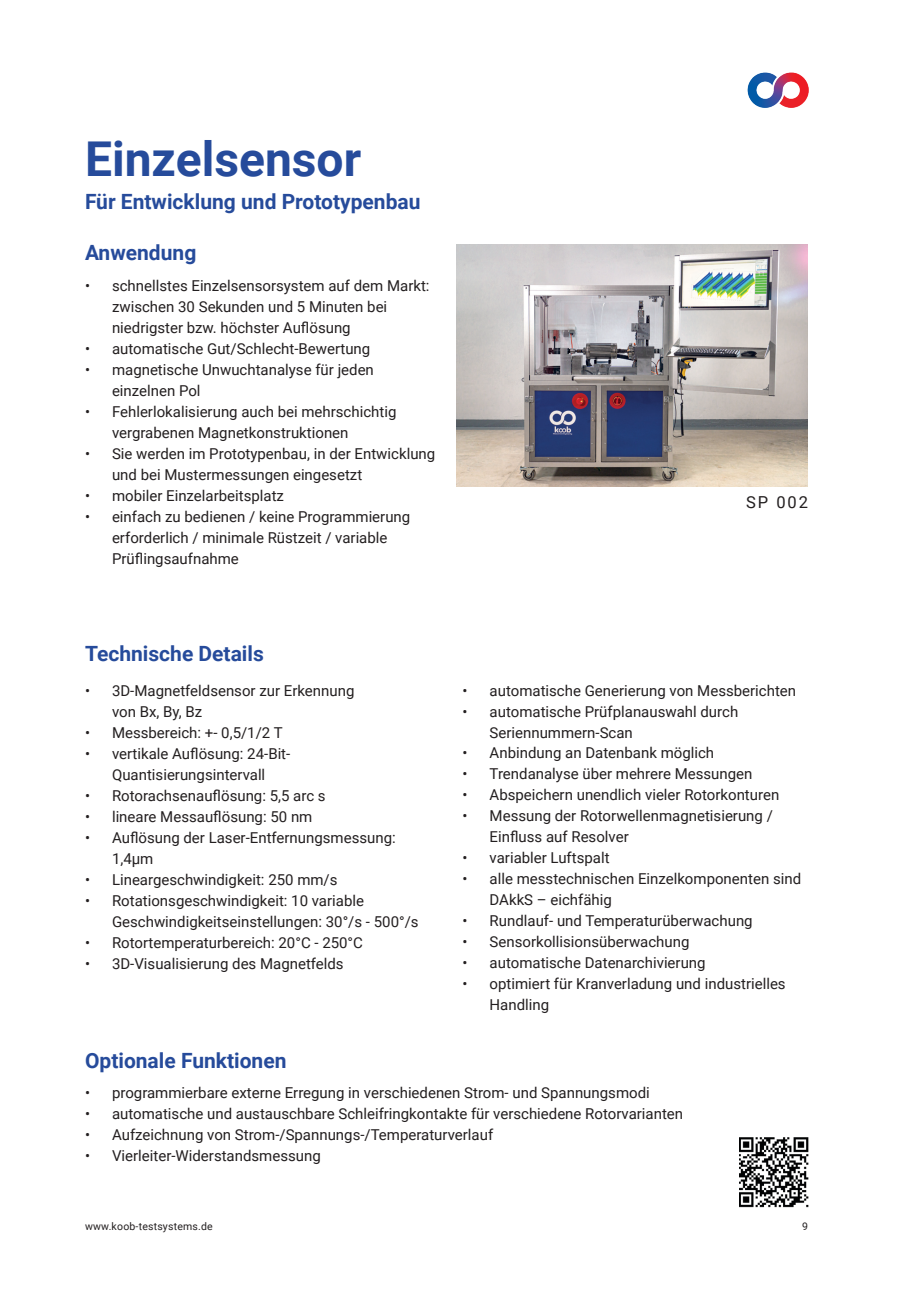
<style>
.page{position:relative;width:906px;height:1289px;background:#fff}
.page>*{position:absolute;margin:0;border:0;box-sizing:border-box;transform-origin:0 0}
.t1{font:700 48px "Roboto";color:#264b9b}
.t2{font:700 21px "Roboto";color:#264b9b}
.Untertitel{font:16.5px "Roboto";color:#231f20}
.t3{font:15px/21px "Roboto";color:#231f20}
.t4{font:10.5px "Roboto";letter-spacing:.02em;color:#231f20}
</style>
<div class="page">
<img style="left:456px;top:244px;width:351px;height:242px">
<img style="left:747px;top:72px;width:61px;height:35px">
<img style="left:739px;top:1137px;width:69px;height:70px">
<h1 class="t1" style="left:85px;top:126px;width:278px">Einzelsensor</h1>
<h2 class="t2" style="left:85px;top:186px;width:337px">Für Entwicklung und Prototypenbau</h2>
<h2 class="t2" style="left:85px;top:237px;width:113px">Anwendung</h2>
<p class="t3" style="left:112px;top:275px;width:319px;text-indent:-27px">• schnellstes Einzelsensorsystem auf dem Markt: zwischen 30 Sekunden und 5 Minuten bei niedrigster bzw. höchster Auflösung</p>
<p class="t3" style="left:85px;top:338px;width:287px">• automatische Gut/Schlecht-Bewertung</p>
<p class="t3" style="left:112px;top:359px;width:263px;text-indent:-27px">• magnetische Unwuchtanalyse für jeden einzelnen Pol</p>
<p class="t3" style="left:112px;top:401px;width:286px;text-indent:-27px">• Fehlerlokalisierung auch bei mehrschichtig vergrabenen Magnetkonstruktionen</p>
<p class="t3" style="left:112px;top:443px;width:325px;text-indent:-27px">• Sie werden im Prototypenbau, in der Entwicklung und bei Mustermessungen eingesetzt</p>
<p class="t3" style="left:85px;top:485px;width:200px">• mobiler Einzelarbeitsplatz</p>
<p class="t3" style="left:112px;top:506px;width:300px;text-indent:-27px">• einfach zu bedienen / keine Programmierung erforderlich / minimale Rüstzeit / variable<br>Prüflingsaufnahme</p>
<p class="Untertitel" style="left:746px;top:490px;width:63px">SP 002</p>
<h2 class="t2" style="left:85px;top:638px;width:180px">Technische Details</h2>
<p class="t3" style="left:112px;top:679px;width:244px;text-indent:-27px">• 3D-Magnetfeldsensor zur Erkennung von Bx, By, Bz</p>
<p class="t3" style="left:85px;top:721px;width:199px">• Messbereich: +- 0,5/1/2 T</p>
<p class="t3" style="left:85px;top:742px;width:207px;text-align:center">• vertikale Auflösung: 24-Bit-<br>Quantisierungsintervall</p>
<p class="t3" style="left:85px;top:784px;width:242px">• Rotorachsenauflösung: 5,5 arc s</p>
<p class="t3" style="left:85px;top:805px;width:229px">• lineare Messauflösung: 50 nm</p>
<p class="t3" style="left:112px;top:826px;width:285px;text-indent:-27px">• Auflösung der Laser-Entfernungsmessung:<br>1,4μm</p>
<p class="t3" style="left:85px;top:868px;width:254px">• Lineargeschwindigkeit: 250 mm/s</p>
<p class="t3" style="left:112px;top:889px;width:308px;text-indent:-27px">• Rotationsgeschwindigkeit: 10 variable<br>Geschwindigkeitseinstellungen: 30°/s - 500°/s</p>
<p class="t3" style="left:85px;top:931px;width:279px">• Rotortemperaturbereich: 20°C - 250°C</p>
<p class="t3" style="left:85px;top:952px;width:260px">• 3D-Visualisierung des Magnetfelds</p>
<p class="t3" style="left:462px;top:679px;width:335px">• automatische Generierung von Messberichten</p>
<p class="t3" style="left:489px;top:700px;width:250px;text-indent:-27px">• automatische Prüfplanauswahl durch<br>Seriennummern-Scan</p>
<p class="t3" style="left:462px;top:742px;width:253px">• Anbindung an Datenbank möglich</p>
<p class="t3" style="left:462px;top:763px;width:291px">• Trendanalyse über mehrere Messungen</p>
<p class="t3" style="left:462px;top:784px;width:318px">• Abspeichern unendlich vieler Rotorkonturen</p>
<p class="t3" style="left:489px;top:805px;width:285px;text-indent:-27px">• Messung der Rotorwellenmagnetisierung /<br>Einfluss auf Resolver</p>
<p class="t3" style="left:462px;top:847px;width:148px">• variabler Luftspalt</p>
<p class="t3" style="left:489px;top:868px;width:313px;text-indent:-27px">• alle messtechnischen Einzelkomponenten sind<br>DAkkS – eichfähig</p>
<p class="t3" style="left:462px;top:910px;width:291px">• Rundlauf- und Temperaturüberwachung</p>
<p class="t3" style="left:462px;top:931px;width:228px">• Sensorkollisionsüberwachung</p>
<p class="t3" style="left:462px;top:952px;width:244px">• automatische Datenarchivierung</p>
<p class="t3" style="left:489px;top:973px;width:297px;text-indent:-27px">• optimiert für Kranverladung und industrielles<br>Handling</p>
<h2 class="t2" style="left:85px;top:1045px;width:203px">Optionale Funktionen</h2>
<p class="t3" style="left:85px;top:1081px;width:566px">• programmierbare externe Erregung in verschiedenen Strom- und Spannungsmodi</p>
<p class="t3" style="left:85px;top:1102px;width:599px">• automatische und austauschbare Schleifringkontakte für verschiedene Rotorvarianten</p>
<p class="t3" style="left:85px;top:1123px;width:410px">• Aufzeichnung von Strom-/Spannungs-/Temperaturverlauf</p>
<p class="t3" style="left:85px;top:1144px;width:237px">• Vierleiter-Widerstandsmessung</p>
<p class="t4" style="left:85px;top:1218px;width:129px">www.koob-testsystems.de</p>
<p class="t4" style="left:802px;top:1218px;width:7px">9</p>
</div>
